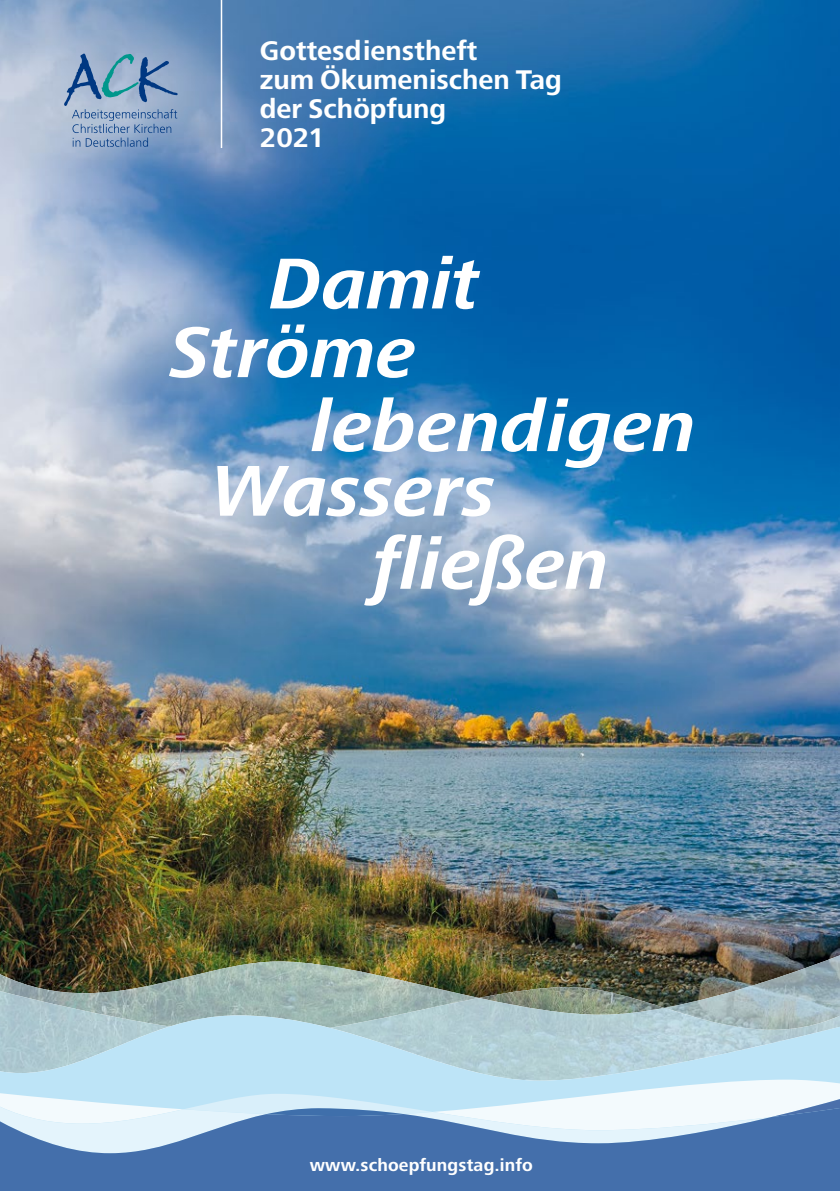
<style>
.page{position:relative;width:840px;height:1191px;background:#fff}
.page>*{position:absolute;margin:0;border:0;box-sizing:border-box;transform-origin:0 0}
.t1{font:italic 700 74.4px/138.6px "Frutiger Next Pro";color:#fff}
.t2{font:700 28px/29px "Frutiger Next Pro";color:#fff}
.t3{font:700 18px "Frutiger Next Pro";letter-spacing:.01em;color:#fff}
</style>
<div class="page">
<img style="left:0;top:0;width:839px;height:955px">
<img style="left:0;top:955px;width:839px;height:60px">
<img style="left:0;top:991px;width:170px;height:24px">
<img style="left:329px;top:998px;width:510px;height:17px">
<svg style="left:0;top:1015px;width:839px;height:64px;background:#b6d6e2"></svg>
<svg style="left:0;top:1079px;width:839px;height:14px;fill:#bde4f7"></svg>
<svg style="left:0;top:1093px;width:839px;height:15px"></svg>
<svg style="left:0;top:1108px;width:839px;height:83px;background:#6d91bf"></svg>
<hr style="left:221px;top:0;width:1px;height:148px;background:#fff">
<svg style="left:64px;top:53px;width:114px;height:94px;background:#85a2c2"></svg>
<p class="t2" style="left:260px;top:36px;width:303px">Gottesdienstheft<br>zum Ökumenischen Tag der Schöpfung<br>2021</p>
<h1 class="t1" style="left:269px;top:214px;width:211px">Damit</h1>
<h1 class="t1" style="left:212px;top:283px;width:284px;text-indent:-42px">Ströme<br>Wassers</h1>
<h1 class="t1" style="left:311px;top:357px;width:385px">lebendigen</h1>
<h1 class="t1" style="left:373px;top:495px;width:237px">fließen</h1>
<p class="t3" style="left:310px;top:1154px;width:224px">www.schoepfungstag.info</p>
</div>
